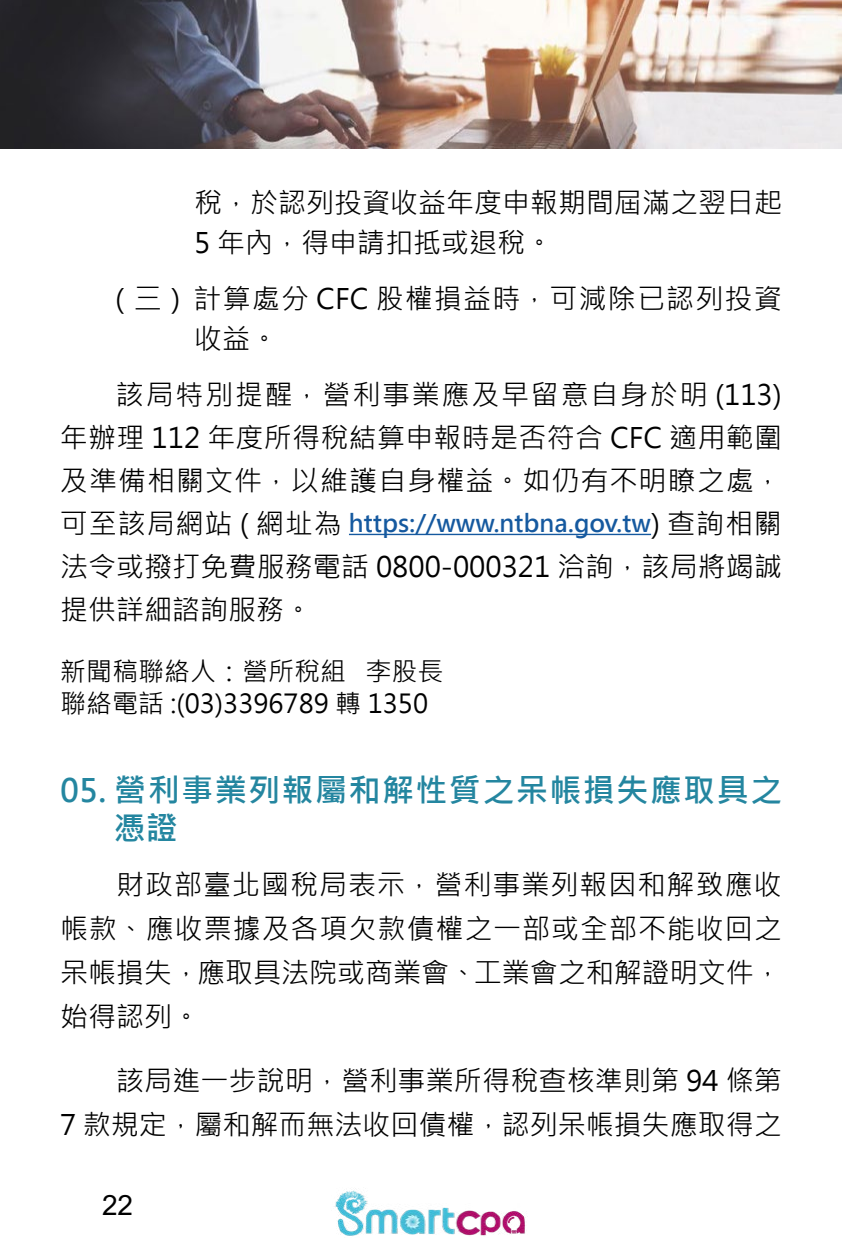
<style>
.page{position:relative;width:842px;height:1252px;background:#fff}
.page>*{position:absolute;margin:0;border:0;box-sizing:border-box;transform-origin:0 0}
.t1{font:700 32px/38px "Microsoft Jheng Hei";letter-spacing:.045em;color:#2486a0}
.t2{font:28px/44px "Microsoft Jheng Hei";letter-spacing:.005em;color:#000}
.t3{font:28px/40px "Microsoft Jheng Hei";letter-spacing:.04em;color:#000}
.t4{font:28px "Arial";color:#000}
.t5{font:26px/32px "Microsoft Jheng Hei";color:#000}
.t6{font:700 24px "Microsoft Jheng Hei";color:#15599f}
.s1{font-weight:400;font-size:28px;color:#000}
</style>
<div class="page">
<img style="left:335px;top:1190px;width:190px;height:46px">
<hr style="left:349px;top:534px;width:302px;height:1px;background:#15599f">
<img style="left:0;top:0;width:842px;height:148px">
<p class="t2" style="left:194px;top:183px;width:589px;line-height:40px">稅，於認列投資收益年度申報期間屆滿之翌日起<br>5 年內，得申請扣抵或退稅。</p>
<p class="t3" style="left:194px;top:279px;width:589px;text-indent:-88px">（三）計算處分 CFC 股權損益時，可減除已認列投資收益。</p>
<p class="t2" style="left:60px;top:373px;width:724px;line-height:43px;text-align:justify;text-indent:56px">該局特別提醒，營利事業應及早留意自身於明 (113)年辦理 112 年度所得稅結算申報時是否符合 CFC 適用範圍及準備相關文件，以維護自身權益。如仍有不明瞭之處，</p>
<p class="t6" style="left:60px;top:509px;width:723px"><span class="s1">可至該局網站 ( 網址為</span> https://www.ntbna.gov.tw<span class="s1">) 查詢相關</span></p>
<p class="t2" style="left:60px;top:545px;width:724px;line-height:43px">法令或撥打免費服務電話 0800-000321 洽詢，該局將竭誠提供詳細諮詢服務。</p>
<p class="t5" style="left:60px;top:656px;width:385px">新聞稿聯絡人：營所稅組 李股長聯絡電話 :(03)3396789 轉 1350</p>
<p class="t1" style="left:114px;top:772px;width:670px;text-indent:-54px">05. 營利事業列報屬和解性質之呆帳損失應取具之憑證</p>
<p class="t2" style="left:60px;top:863px;width:723px;text-align:justify;text-indent:56px">財政部臺北國稅局表示，營利事業列報因和解致應收帳款、應收票據及各項欠款債權之一部或全部不能收回之呆帳損失，應取具法院或商業會、工業會之和解證明文件，始得認列。</p>
<p class="t2" style="left:60px;top:1059px;width:723px;text-align:right">該局進一步說明，營利事業所得稅查核準則第 94 條第<br>7 款規定，屬和解而無法收回債權，認列呆帳損失應取得之</p>
<p class="t4" style="left:102px;top:1186px;width:33px">22</p>
</div>
